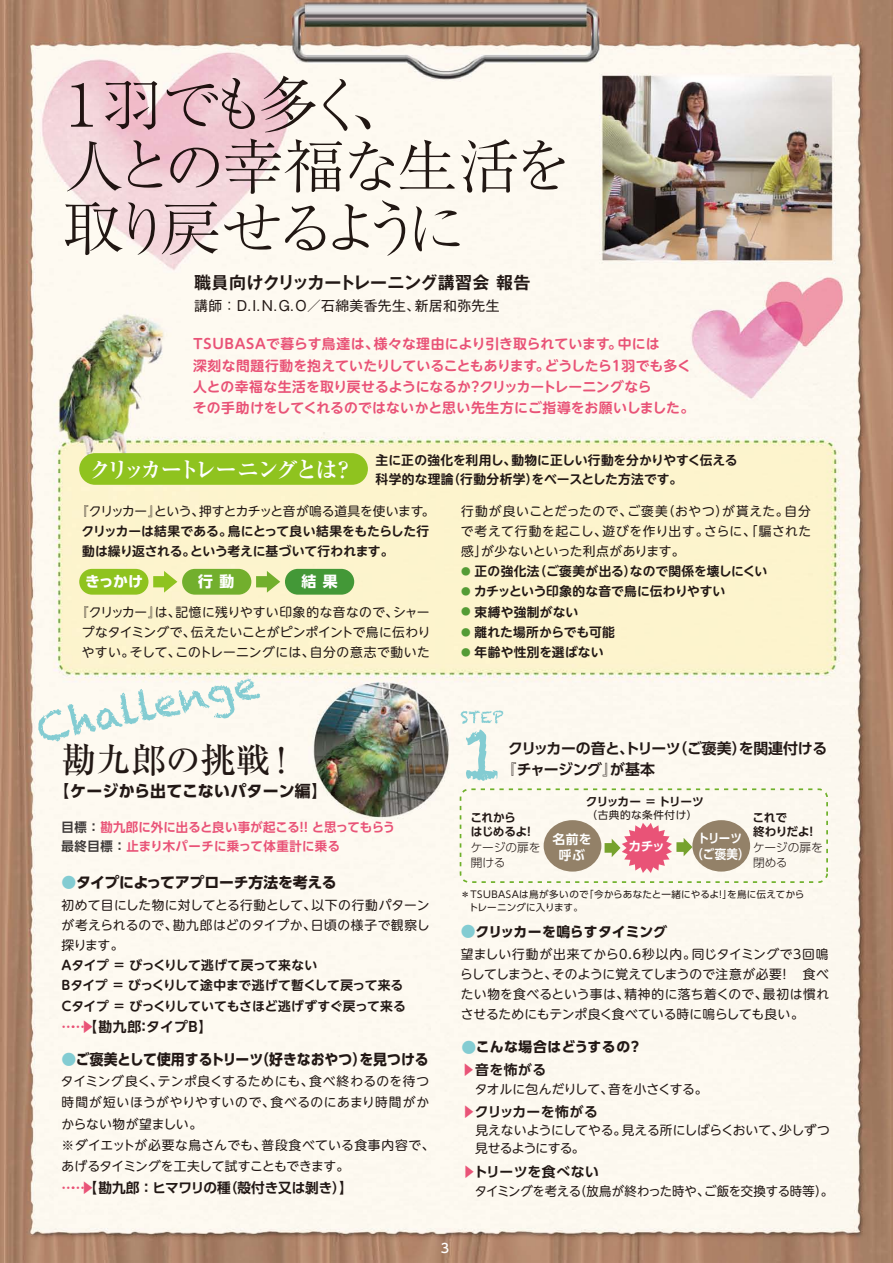
<style>
.page{position:relative;width:893px;height:1263px;background:#fff}
.page>*{position:absolute;margin:0;border:0;box-sizing:border-box;transform-origin:0 0}
.t1{font:300 58.5px/61.7px "Ryumin Pro";letter-spacing:-.165em;color:#221815;scale:1.05 1}
.t2{font:500 35.1px "Ryumin Pro";color:#221815}
.t3{font:700 16.95px "Gothic MB101 Pro De";color:#221815}
.t4{font:700 15.9px "UD Shin Go Pro";letter-spacing:.01em;color:#221815}
.t5{font:700 14.85px/20.2px "UD Shin Go Pro De";letter-spacing:-.025em;color:#221815}
.t6{font:700 14.85px "UD Shin Go Pro";letter-spacing:-.01em;color:#221815;scale:.93 1}
.t7{font:700 14.85px "UD Shin Go Pro";letter-spacing:-.01em;color:#221815}
.t8{font:700 14.85px "UD Shin Go Pro";color:#fff}
.t9{font:700 13.8px/21.3px "UD Shin M Go Pro De";letter-spacing:.005em;color:#e95377}
.t10{font:700 13.8px "UD Shin Go Pro De";color:#221815}
.t11{font:13.8px "Gothic MB101 Pro";letter-spacing:.025em;color:#221815}
.t12{font:700 13.8px "UD Shin Go Pro De";letter-spacing:.025em;color:#221815}
.t13{font:700 13.8px/22.8px "UD Shin Go Pro";letter-spacing:.04em;color:#221815}
.t14{font:700 13.8px "UD Shin Go Pro";letter-spacing:.015em;color:#221815}
.t15{font:12.75px/20.2px "UD Shin M Go Pro";letter-spacing:.01em;color:#221815;text-align:justify}
.t16{font:700 12.75px/20.2px "UD Shin M Go Pro De";color:#221815}
.t17{font:12.75px/18.1px "UD Shin M Go Pro";letter-spacing:-.025em;color:#221815}
.t18{font:700 12.75px/19.2px "UD Shin Go Pro De";letter-spacing:.02em;color:#e95377}
.t19{font:12.75px "UD Shin M Go Pro";letter-spacing:-.02em;color:#221815}
.t20{font:700 12.75px "UD Shin M Go Pro De";letter-spacing:.02em;color:#221815}
.t21{font:700 12.75px/15.9px "UD Shin Go Pro De";letter-spacing:.01em;color:#fff;text-align:center;scale:.9 1}
.t22{font:700 12.75px/15.9px "UD Shin Go Pro De";letter-spacing:.01em;color:#fff;text-align:center}
.t23{font:500 12.75px "UD Shin Go Pro";color:#fff}
.t24{font:700 11.7px/15.3px "UD Shin Go Pro De";letter-spacing:-.045em;color:#221815}
.t25{font:700 11.7px "UD Shin Go Pro De";letter-spacing:-.065em;color:#221815}
.t26{font:10.65px "UD Shin Go Pro";letter-spacing:.05em;color:#221815}
.t27{font:9.6px/12.8px "UD Shin Go Pro";letter-spacing:.02em;color:#221815}
.s1{font-family:"UD Shin M Go Pro";font-weight:400}
.s2{font-size:9.6px;color:#549b35}
.s3{color:#3e3a39}
.s4{color:#83ccd2}
.s5{color:#e95377}
.s6{font-family:"UD Shin Go Pro";font-weight:300}
.s7{font-size:14.85px;color:#83ccd2}
.s8{font-family:"UD Shin Go Pro De";color:#e95377}
.s9{font-family:"UD Shin Go Pro De"}
</style>
<div class="page">
<img style="left:0;top:0;width:893px;height:1263px">
<div style="left:79px;top:453px;width:289px;height:32px;background:#8fc31f;border-radius:16px"></div>
<div style="left:79px;top:569px;width:69px;height:26px;background:#8fc31f;border-radius:13px"></div>
<div style="left:182px;top:569px;width:69px;height:26px;background:#72af2d;border-radius:13px"></div>
<div style="left:285px;top:569px;width:69px;height:26px;background:#439837;border-radius:13px"></div>
<svg style="left:153px;top:571px;width:24px;height:22px"></svg>
<svg style="left:256px;top:571px;width:24px;height:22px"></svg>
<div style="left:692px;top:820px;width:58px;height:51px;background:#938168;border-radius:50%"></div>
<div style="left:544px;top:820px;width:57px;height:51px;background:#938168;border-radius:50%"></div>
<svg style="left:605px;top:823px;width:87px;height:50px"></svg>
<svg style="left:461px;top:710px;width:42px;height:71px"></svg>
<svg style="left:38px;top:678px;width:222px;height:63px"></svg>
<div style="left:460px;top:788px;width:368px;height:95px;border:2px dashed #70b52c;border-radius:9px"></div>
<h1 class="t1" style="left:51px;top:69px;width:499px">１羽でも多く、<br>人との幸福な生活を取り戻せるように</h1>
<p class="t3" style="left:194px;top:268px;width:338px">職員向けクリッカートレーニング講習会 報告</p>
<p class="t11" style="left:194px;top:295px;width:307px">講師：Ｄ．Ｉ．Ｎ．Ｇ．Ｏ／石綿美香先生、新居和弥先生</p>
<p class="t9" style="left:193px;top:333px;width:503px">TSUBASAで暮らす鳥達は、様々な理由により引き取られています。中には<br>深刻な問題行動を抱えていたりしていることもあります。どうしたら１羽でも多く人との幸福な生活を取り戻せるようになるか？クリッカートレーニングなら<br>その手助けをしてくれるのではないかと思い先生方にご指導をお願いしました。</p>
<p class="t16" style="left:89px;top:450px;width:650px;line-height:19.2px;text-indent:287px">主に正の強化を利用し、動物に正しい行動を分かりやすく伝える<sup>クリッカートレーニングとは？</sup> 科学的な理論（行動分析学）をベースとした方法です。</p>
<p class="t16" style="left:82px;top:500px;width:354px;text-indent:-6px"><span class="s1">『クリッカー』という、押すとカチッと音が鳴る道具を使います。</span>クリッカーは結果である。鳥にとって良い結果をもたらした行動は繰り返される。という考えに基づいて行われます。</p>
<p class="t8" style="left:85px;top:569px;width:59px">きっかけ</p>
<p class="t8" style="left:198px;top:569px;width:38px">行 動</p>
<p class="t8" style="left:302px;top:569px;width:38px">結 果</p>
<p class="t15" style="left:76px;top:601px;width:356px;text-align:center">『クリッカー』は、記憶に残りやすい印象的な音なので、シャープなタイミングで、伝えたいことがピンポイントで鳥に伝わりやすい。そして、このトレーニングには、自分の意志で動いた</p>
<p class="t15" style="left:461px;top:500px;width:352px">行動が良いことだったので、ご褒美（おやつ）が貰えた。自分で考えて行動を起こし、遊びを作り出す。さらに、「騙された感」が少ないといった利点があります。</p>
<p class="t16" style="left:461px;top:561px;width:308px"><span class="s2">●</span> 正の強化法（ご褒美が出る）なので関係を壊しにくい</p>
<p class="t16" style="left:461px;top:581px;width:265px"><span class="s2">●</span> カチッという印象的な音で鳥に伝わりやすい</p>
<p class="t20" style="left:461px;top:601px;width:119px"><span class="s2">●</span> 束縛や強制がない</p>
<p class="t16" style="left:461px;top:621px;width:155px"><span class="s2">●</span> 離れた場所からでも可能</p>
<p class="t20" style="left:461px;top:642px;width:144px"><span class="s2">●</span> 年齢や性別を選ばない</p>
<p class="t2" style="left:62px;top:732px;width:239px">勘九郎の挑戦！</p>
<p class="t4" style="left:54px;top:777px;width:275px">【ケージから出てこないパターン編】</p>
<p class="t18" style="left:61px;top:817px;width:335px"><span class="s3">目標：</span>勘九郎に外に出ると良い事が起こる！！ と思ってもらう<span class="s3">最終目標：</span>止まり木パーチに乗って体重計に乗る</p>
<p class="t7" style="left:62px;top:870px;width:277px"><span class="s4">●</span>タイプによってアプローチ方法を考える</p>
<p class="t16" style="left:59px;top:894px;width:371px"><span class="s1">初めて目にした物に対してとる行動として、以下の行動パターンが考えられるので、勘九郎はどのタイプか、日頃の様子で観察し探ります。<br></span>Ａタイプ ＝ びっくりして逃げて戻って来ない<br>Ｂタイプ ＝ びっくりして途中まで逃げて暫くして戻って来る<br>Ｃタイプ ＝ びっくりしていてもさほど逃げずすぐ戻って来る</p>
<p class="t10" style="left:62px;top:1015px;width:152px"><span class="s5">……▶</span>【勘九郎：タイプB】</p>
<p class="t6" style="left:62px;top:1047px;width:396px"><span class="s4">●</span>ご褒美として使用するトリーツ（好きなおやつ）を見つける</p>
<p class="t15" style="left:61px;top:1070px;width:375px;line-height:21.3px;text-align:left">タイミング良く、テンポ良くするためにも、食べ終わるのを待つ時間が短いほうがやりやすいので、食べるのにあまり時間がかからない物が望ましい。<br>※ダイエットが必要な鳥さんでも、普段食べている食事内容で、あげるタイミングを工夫して試すこともできます。</p>
<p class="t10" style="left:62px;top:1177px;width:293px"><span class="s5">……▶</span>【勘九郎：ヒマワリの種（殻付き又は剝き）】</p>
<p class="t5" style="left:502px;top:738px;width:327px;text-indent:7px">クリッカーの音と、トリーツ（ご褒美）を関連付ける『チャージング』が基本</p>
<p class="t25" style="left:586px;top:791px;width:120px">クリッカー ＝ トリーツ</p>
<p class="t26" style="left:587px;top:807px;width:112px">（古典的な条件付け）</p>
<p class="t24" style="left:470px;top:809px;width:72px">これから<br>はじめるよ！<span class="s6">ケージの扉を開ける</span></p>
<p class="t24" style="left:753px;top:809px;width:72px">これで<br>終わりだよ！<span class="s6">ケージの扉を閉める</span></p>
<p class="t22" style="left:552px;top:831px;width:41px">名前を呼ぶ</p>
<p class="t21" style="left:691px;top:829px;width:66px">トリーツ（ご褒美）</p>
<p class="t22" style="left:629px;top:838px;width:38px">カチッ</p>
<p class="t27" style="left:461px;top:888px;width:345px">＊TSUBASAは鳥が多いので「今からあなたと一緒にやるよ！」を鳥に伝えてから　トレーニングに入ります。</p>
<p class="t14" style="left:461px;top:920px;width:208px"><span class="s7">●</span>クリッカーを鳴らすタイミング</p>
<p class="t15" style="left:460px;top:943px;width:370px">望ましい行動が出来てから0.6秒以内。同じタイミングで３回鳴らしてしまうと、そのように覚えてしまうので注意が必要！ 食べたい物を食べるという事は、精神的に落ち着くので、最初は慣れさせるためにもテンポ良く食べている時に鳴らしても良い。</p>
<p class="t13" style="left:462px;top:1035px;width:182px"><span class="s7">●</span>こんな場合はどうするの？<span class="s8">▶</span><span class="s9">音を怖がる</span></p>
<p class="t17" style="left:462px;top:1079px;width:247px">　タオルに包んだりして、音を小さくする。</p>
<p class="t12" style="left:462px;top:1100px;width:137px"><span class="s5">▶</span>クリッカーを怖がる</p>
<p class="t17" style="left:462px;top:1120px;width:369px">　見えないようにしてやる。見える所にしばらくおいて、少しずつ　見せるようにする。</p>
<p class="t12" style="left:462px;top:1161px;width:138px"><span class="s5">▶</span>トリーツを食べない</p>
<p class="t19" style="left:463px;top:1180px;width:372px">　タイミングを考える（放鳥が終わった時や、ご飯を交換する時等）。</p>
<p class="t23" style="left:441px;top:1237px;width:10px">3</p>
</div>
